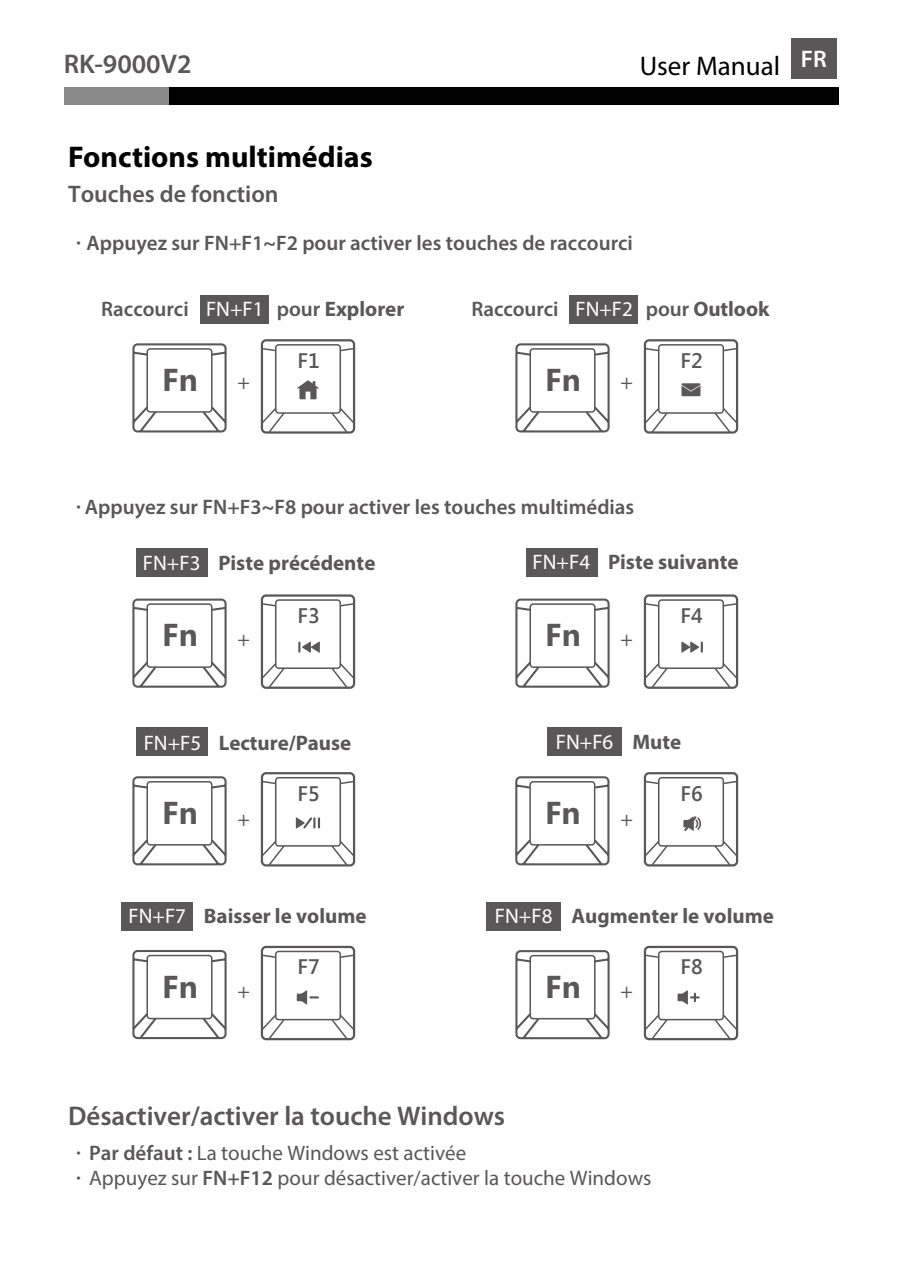
<style>
.page{position:relative;width:902px;height:1268px;background:#fff}
.page>*{position:absolute;margin:0;border:0;box-sizing:border-box;transform-origin:0 0}
.t1{font:700 31.5px "Segoe UI";color:#595757}
.t2{font:700 30px "Myriad Pro";color:#000}
.t3{font:600 27px "Myriad Pro";color:#595757}
.t4{font:27px "Myriad Pro";color:#000}
.t5{font:600 24px "Myriad Pro";color:#595757}
.t6{font:600 24px "Myriad Pro";color:#fff}
.t7{font:600 21px "Myriad Pro";color:#595757}
.t8{font:700 21px "Myriad Pro";color:#595757}
.t9{font:21px "Myriad Pro";color:#595757}
.t10{font:600 21px "Segoe UI";color:#595757}
.t11{font:21px "Myriad Pro";color:#fff}
.s1{font-family:"Adobe Ming Std";font-weight:300}
.s2{font-weight:400;color:#fff}
.s3{font-weight:700}
.s4{font-weight:700;color:#595757}
.s5{font-weight:600}
</style>
<div class="page">
<div style="left:95px;top:87px;width:743px;height:17px;background:#000"></div>
<div style="left:64px;top:87px;width:104px;height:17px;background:#898989"></div>
<div style="left:136px;top:548px;width:72px;height:28px;background:#595757"></div>
<div style="left:136px;top:727px;width:72px;height:28px;background:#595757"></div>
<div style="left:121px;top:901px;width:72px;height:28px;background:#595757"></div>
<div style="left:526px;top:548px;width:72px;height:28px;background:#595757"></div>
<div style="left:547px;top:727px;width:75px;height:28px;background:#595757"></div>
<div style="left:486px;top:901px;width:75px;height:28px;background:#595757"></div>
<svg style="left:132px;top:343px;width:95px;height:90px"></svg>
<div style="left:275px;top:344px;width:66px;height:69px;border:2px solid #595757;border-radius:3px"></div>
<div style="left:261px;top:339px;width:94px;height:94px;border:2px solid #595757;border-radius:4px"></div>
<svg style="left:260px;top:347px;width:96px;height:87px"></svg>
<svg style="left:515px;top:343px;width:95px;height:90px"></svg>
<div style="left:658px;top:344px;width:66px;height:69px;border:2px solid #595757;border-radius:3px"></div>
<div style="left:643px;top:339px;width:95px;height:94px;border:2px solid #595757;border-radius:4px"></div>
<svg style="left:643px;top:347px;width:96px;height:87px"></svg>
<svg style="left:132px;top:598px;width:95px;height:90px"></svg>
<div style="left:275px;top:599px;width:66px;height:69px;border:2px solid #595757;border-radius:3px"></div>
<div style="left:261px;top:594px;width:94px;height:94px;border:2px solid #595757;border-radius:4px"></div>
<svg style="left:260px;top:602px;width:96px;height:87px"></svg>
<svg style="left:515px;top:598px;width:95px;height:90px"></svg>
<div style="left:658px;top:599px;width:66px;height:69px;border:2px solid #595757;border-radius:3px"></div>
<div style="left:643px;top:594px;width:95px;height:94px;border:2px solid #595757;border-radius:4px"></div>
<svg style="left:643px;top:602px;width:96px;height:87px"></svg>
<svg style="left:132px;top:776px;width:95px;height:90px"></svg>
<div style="left:275px;top:776px;width:66px;height:70px;border:2px solid #595757;border-radius:3px"></div>
<div style="left:261px;top:772px;width:94px;height:94px;border:2px solid #595757;border-radius:4px"></div>
<svg style="left:260px;top:779px;width:96px;height:88px"></svg>
<svg style="left:515px;top:776px;width:95px;height:90px"></svg>
<div style="left:658px;top:776px;width:66px;height:70px;border:2px solid #595757;border-radius:3px"></div>
<div style="left:643px;top:772px;width:95px;height:94px;border:2px solid #595757;border-radius:4px"></div>
<svg style="left:643px;top:779px;width:96px;height:88px"></svg>
<svg style="left:132px;top:950px;width:95px;height:90px"></svg>
<div style="left:275px;top:950px;width:66px;height:70px;border:2px solid #595757;border-radius:3px"></div>
<div style="left:261px;top:945px;width:94px;height:95px;border:2px solid #595757;border-radius:4px"></div>
<svg style="left:260px;top:953px;width:96px;height:88px"></svg>
<div style="left:200px;top:295px;width:68px;height:28px;background:#595757"></div>
<div style="left:569px;top:295px;width:68px;height:28px;background:#595757"></div>
<svg style="left:515px;top:950px;width:95px;height:90px"></svg>
<div style="left:658px;top:950px;width:66px;height:70px;border:2px solid #595757;border-radius:3px"></div>
<div style="left:643px;top:945px;width:95px;height:95px;border:2px solid #595757;border-radius:4px"></div>
<svg style="left:643px;top:953px;width:96px;height:88px"></svg>
<div style="left:790px;top:38px;width:46px;height:41px;background:#595757"></div>
<p class="t3" style="left:64px;top:47px;width:129px">RK-9000V2</p>
<p class="t4" style="left:640px;top:49px;width:142px">User Manual</p>
<p class="t6" style="left:800px;top:44px;width:27px">FR</p>
<h2 class="t2" style="left:68px;top:137px;width:306px">Fonctions multimédias</h2>
<p class="t5" style="left:68px;top:179px;width:212px">Touches de fonction</p>
<p class="t7" style="left:68px;top:230px;width:566px"><span class="s1">•</span>Appuyez sur FN+F1~F2 pour activer les touches de raccourci</p>
<p class="t7" style="left:101px;top:295px;width:304px">Raccourci <span class="s2">FN+F1</span> pour <span class="s3">Explorer</span></p>
<p class="t7" style="left:471px;top:295px;width:299px">Raccourci <span class="s2">FN+F2</span> pour <span class="s3">Outlook</span></p>
<h1 class="t1" style="left:162px;top:357px;width:37px">Fn</h1>
<p class="t9" style="left:237px;top:369px;width:14px">+</p>
<p class="t10" style="left:297px;top:345px;width:24px">F1</p>
<h1 class="t1" style="left:545px;top:357px;width:37px">Fn</h1>
<p class="t9" style="left:620px;top:369px;width:14px">+</p>
<p class="t10" style="left:680px;top:345px;width:24px">F2</p>
<p class="t7" style="left:68px;top:493px;width:567px"><span class="s1">•</span>Appuyez sur FN+F3~F8 pour activer les touches multimédias</p>
<p class="t8" style="left:143px;top:549px;width:234px"><span class="s2">FN+F3</span> Piste précédente</p>
<p class="t8" style="left:532px;top:548px;width:207px"><span class="s2">FN+F4</span> Piste suivante</p>
<h1 class="t1" style="left:162px;top:612px;width:37px">Fn</h1>
<p class="t9" style="left:237px;top:625px;width:14px">+</p>
<p class="t10" style="left:297px;top:600px;width:24px">F3</p>
<h1 class="t1" style="left:545px;top:612px;width:37px">Fn</h1>
<p class="t9" style="left:620px;top:625px;width:14px">+</p>
<p class="t10" style="left:680px;top:600px;width:24px">F4</p>
<p class="t8" style="left:144px;top:729px;width:209px"><span class="s2">FN+F5</span> Lecture/Pause</p>
<p class="t11" style="left:555px;top:728px;width:127px">FN+F6 <span class="s4">Mute</span></p>
<h1 class="t1" style="left:162px;top:790px;width:37px">Fn</h1>
<p class="t9" style="left:237px;top:806px;width:14px">+</p>
<p class="t10" style="left:297px;top:778px;width:24px">F5</p>
<h1 class="t1" style="left:545px;top:790px;width:37px">Fn</h1>
<p class="t9" style="left:620px;top:806px;width:14px">+</p>
<p class="t10" style="left:680px;top:778px;width:24px">F6</p>
<p class="t8" style="left:128px;top:902px;width:239px"><span class="s2">FN+F7</span> Baisser le volume</p>
<p class="t8" style="left:495px;top:902px;width:280px"><span class="s2">FN+F8</span> Augmenter le volume</p>
<h1 class="t1" style="left:162px;top:963px;width:37px">Fn</h1>
<p class="t9" style="left:237px;top:977px;width:14px">+</p>
<p class="t10" style="left:297px;top:952px;width:24px">F7</p>
<h1 class="t1" style="left:545px;top:964px;width:37px">Fn</h1>
<p class="t9" style="left:620px;top:977px;width:14px">+</p>
<p class="t10" style="left:680px;top:952px;width:24px">F8</p>
<p class="t3" style="left:68px;top:1098px;width:438px">Désactiver/activer la touche Windows</p>
<p class="t9" style="left:68px;top:1139px;width:399px"><span class="s1">•</span><span class="s5">Par défaut :</span> La touche Windows est activée</p>
<p class="t9" style="left:68px;top:1164px;width:585px"><span class="s1">•</span>Appuyez sur <span class="s5">FN+F12</span> pour désactiver/activer la touche Windows</p>
</div>
